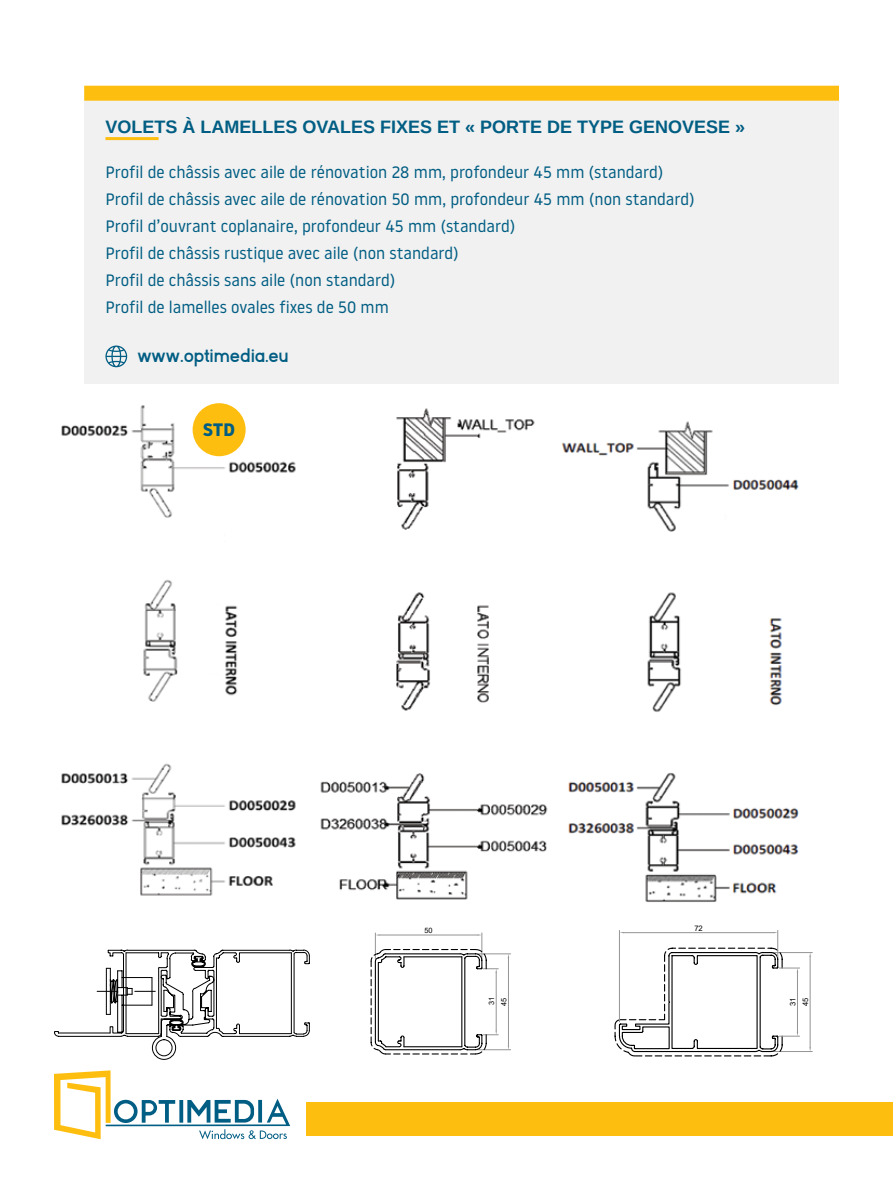
<style>
.page{position:relative;width:893px;height:1191px;background:#fff}
.page>*{position:absolute;margin:0;border:0;box-sizing:border-box;transform-origin:0 0}
.t1{font:700 19.5px "Kayak Sans";color:#005d83}
.t2{font:700 18px "Arimo";color:#005d83}
.t3{font:18px "nowaybold";color:#005d83}
.t4{font:16.5px/27px "Noway";color:#005d83}
.t5{font:7.65px "Arial";color:#000}
.t6{font:7.35px/12.3px "Arial";color:#000}
</style>
<div class="page">
<svg style="left:54px;top:1070px;width:236px;height:69px"></svg>
<div style="left:306px;top:1101px;width:587px;height:34px;background:#febe10"></div>
<div style="left:84px;top:86px;width:755px;height:297px;background:#f1f1f1"></div>
<hr style="left:105px;top:137px;width:54px;height:3px;background:#febe10">
<div style="left:84px;top:86px;width:755px;height:15px;background:#febe10"></div>
<svg style="left:105px;top:345px;width:22px;height:22px"></svg>
<hr style="left:478px;top:953px;width:33px;height:1px;background:#949494">
<hr style="left:478px;top:1049px;width:33px;height:1px;background:#949494">
<hr style="left:508px;top:958px;width:1px;height:87px;background:#949494">
<svg style="left:370px;top:933px;width:128px;height:122px"></svg>
<hr style="left:773px;top:952px;width:39px;height:1px;background:#949494">
<hr style="left:773px;top:1051px;width:39px;height:1px;background:#949494">
<hr style="left:810px;top:957px;width:1px;height:90px;background:#949494">
<svg style="left:614px;top:930px;width:186px;height:127px"></svg>
<svg style="left:54px;top:949px;width:256px;height:111px"></svg>
<img style="left:61px;top:403px;width:738px;height:499px">
<div style="left:193px;top:403px;width:53px;height:53px;background:#febe10;border-radius:50%"></div>
<p class="t2" style="left:105px;top:114px;width:641px">VOLETS À LAMELLES OVALES FIXES ET « PORTE DE TYPE GENOVESE »</p>
<p class="t4" style="left:105px;top:158px;width:591px">Profil de châssis avec aile de rénovation 28 mm, profondeur 45 mm (standard)<br>Profil de châssis avec aile de rénovation 50 mm, profondeur 45 mm (non standard)<br>Profil d’ouvrant coplanaire, profondeur 45 mm (standard)<br>Profil de châssis rustique avec aile (non standard)<br>Profil de châssis sans aile (non standard)<br>Profil de lamelles ovales fixes de 50 mm</p>
<p class="t1" style="left:137px;top:344px;width:153px">www.optimedia.eu</p>
<p class="t3" style="left:203px;top:420px;width:33px">STD</p>
<p class="t6" style="left:424px;top:924px;width:10px">50</p>
<p class="t5" style="left:694px;top:922px;width:10px">72</p>
<p class="t6" style="left:485px;top:1005px;width:10px;rotate:-90deg">31<br>45</p>
<p class="t5" style="left:800px;top:1006px;width:10px;rotate:-90deg">45</p>
<p class="t5" style="left:787px;top:1005px;width:10px;rotate:-90deg">31</p>
</div>
